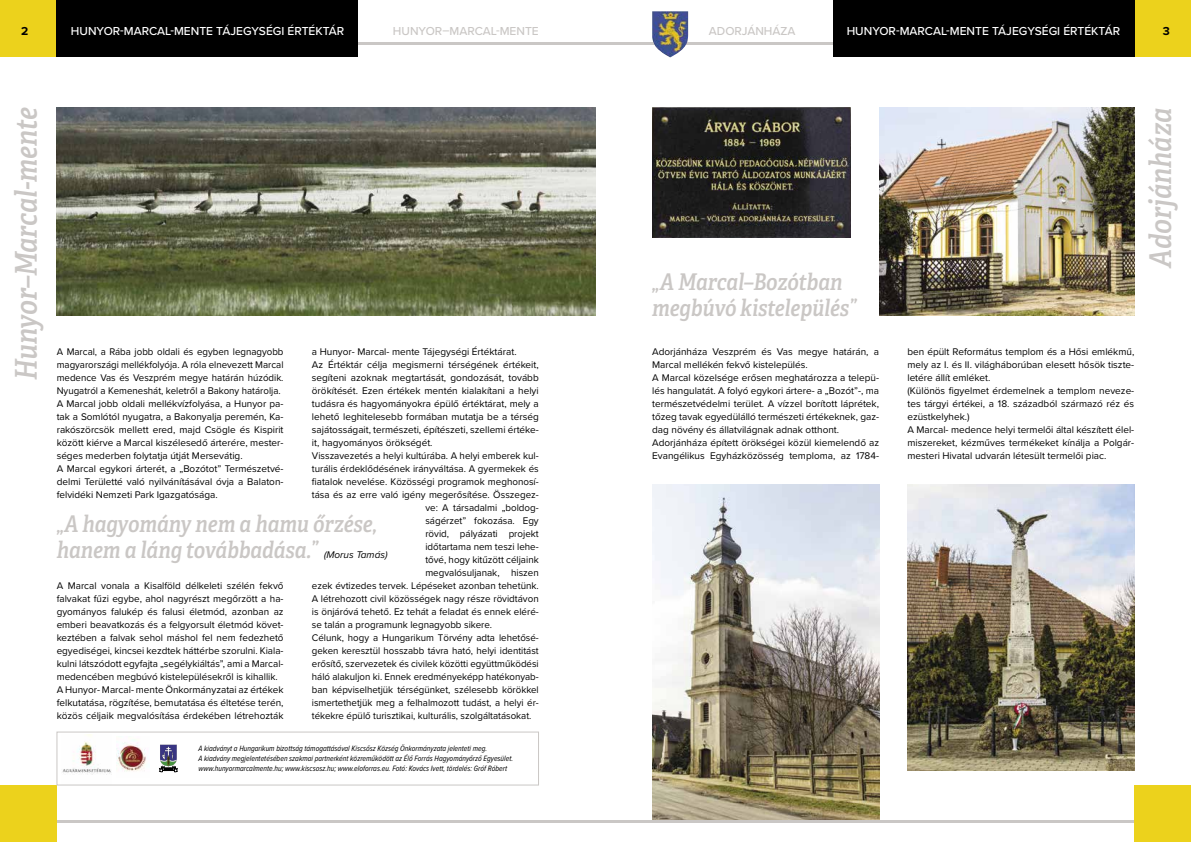
<style>
.page{position:relative;width:1191px;height:842px;background:#fff}
.page>*{position:absolute;margin:0;border:0;box-sizing:border-box;transform-origin:0 0}
.t1{font:italic 30px "Adelle Condensed Sb";color:#cac7c5}
.t2{font:italic 23px/26px "Adelle Condensed Sb";color:#cac7c5}
.t3{font:500 12px "Proxima Nova";color:#fff}
.t4{font:500 12px "Proxima Nova";color:#cac7c5}
.t5{font:700 12px "Proxima Nova";color:#000}
.t6{font:10px/13px "Proxima Nova";color:#000}
.t7{font:italic 10px "Proxima Nova";color:#000}
.t8{font:italic 8px/10px "Proxima Nova Cond";color:#000}
</style>
<div class="page">
<div style="left:1134px;top:785px;width:57px;height:57px;background:#ecd21c"></div>
<div style="left:1134px;top:0;width:57px;height:57px;background:#ecd21c"></div>
<div style="left:0;top:785px;width:57px;height:57px;background:#ecd21c"></div>
<div style="left:0;top:0;width:57px;height:57px;background:#ecd21c"></div>
<div style="left:57px;top:0;width:301px;height:57px;background:#000"></div>
<hr style="left:358px;top:43px;width:237px;height:2px;background:#cac7c5">
<hr style="left:57px;top:820px;width:538px;height:3px;background:#cac7c5">
<hr style="left:595px;top:820px;width:539px;height:3px;background:#cac7c5">
<hr style="left:595px;top:43px;width:238px;height:2px;background:#cac7c5">
<div style="left:833px;top:0;width:301px;height:57px;background:#000"></div>
<div style="left:57px;top:732px;width:482px;height:53px;border:1px solid #cac7c5"></div>
<img style="left:652px;top:485px;width:227px;height:335px">
<img style="left:879px;top:108px;width:255px;height:208px">
<img style="left:907px;top:485px;width:227px;height:286px">
<img style="left:652px;top:108px;width:198px;height:129px">
<img style="left:57px;top:108px;width:538px;height:208px">
<svg style="left:159px;top:745px;width:18px;height:27px"></svg>
<img style="left:116px;top:740px;width:30px;height:32px">
<img style="left:652px;top:11px;width:36px;height:46px">
<img style="left:61px;top:734px;width:50px;height:50px">
<p class="t5" style="left:21px;top:22px;width:9px">2</p>
<p class="t3" style="left:71px;top:22px;width:275px">HUNYOR-MARCAL-MENTE TÁJEGYSÉGI ÉRTÉKTÁR</p>
<p class="t4" style="left:393px;top:22px;width:147px">HUNYOR–MARCAL-MENTE</p>
<p class="t3" style="left:846px;top:22px;width:275px">HUNYOR-MARCAL-MENTE TÁJEGYSÉGI ÉRTÉKTÁR</p>
<p class="t5" style="left:1162px;top:22px;width:9px">3</p>
<p class="t4" style="left:709px;top:22px;width:88px">ADORJÁNHÁZA</p>
<h1 class="t1" style="left:4px;top:380px;width:273px;rotate:-90deg">Hunyor–Marcal-mente</h1>
<h1 class="t1" style="left:1138px;top:268px;width:161px;rotate:-90deg">Adorjánháza</h1>
<h2 class="t2" style="left:652px;top:268px;width:206px">„A Marcal–Bozótban megbúvó kistelepülés”</h2>
<p class="t6" style="left:652px;top:344px;width:228px">Adorjánháza Veszprém és Vas megye határán, a Marcal mellékén fekvő kistelepülés.<br>A Marcal közelsége erősen meghatározza a telepü&shy;lés hangulatát. A folyó egykori ártere- a „Bozót”-, ma természetvédelmi terület. A vízzel borított láprétek, tőzeg tavak egyedülálló természeti értékeknek, gaz&shy;dag növény és állatvilágnak adnak otthont.<br>Adorjánháza épített örökségei közül kiemelendő az Evangélikus Egyházközösség temploma, az 1784-</p>
<p class="t6" style="left:312px;top:344px;width:206px">a Hunyor- Marcal- mente Tájegységi Értéktárat.</p>
<p class="t6" style="left:312px;top:357px;width:228px">Az Értéktár célja megismerni térségének értékeit,</p>
<p class="t6" style="left:312px;top:370px;width:228px">segíteni azoknak megtartását, gondozását, tovább</p>
<p class="t6" style="left:312px;top:383px;width:228px">örökítését. Ezen értékek mentén kialakítani a helyi</p>
<p class="t6" style="left:312px;top:396px;width:228px">tudásra és hagyományokra épülő értéktárat, mely a</p>
<p class="t6" style="left:312px;top:409px;width:228px">lehető leghitelesebb formában mutatja be a térség</p>
<p class="t6" style="left:312px;top:422px;width:228px">sajátosságait, természeti, építészeti, szellemi értéke-</p>
<p class="t6" style="left:312px;top:435px;width:122px">it, hagyományos örökségét.</p>
<p class="t6" style="left:312px;top:448px;width:228px">Visszavezetés a helyi kultúrába. A helyi emberek kul-</p>
<p class="t6" style="left:312px;top:461px;width:228px">turális érdeklődésének irányváltása. A gyermekek és</p>
<p class="t6" style="left:312px;top:474px;width:228px">fiatalok nevelése. Közösségi programok meghonosí-</p>
<p class="t6" style="left:312px;top:487px;width:228px">tása és az erre való igény megerősítése. Összegez-</p>
<p class="t6" style="left:425px;top:500px;width:115px">ve: A társadalmi „boldog-</p>
<p class="t6" style="left:425px;top:513px;width:115px">ságérzet” fokozása. Egy</p>
<p class="t6" style="left:425px;top:526px;width:115px">rövid, pályázati projekt</p>
<p class="t6" style="left:425px;top:539px;width:115px">időtartama nem teszi lehe-</p>
<p class="t6" style="left:425px;top:552px;width:115px">tővé, hogy kitűzött céljaink</p>
<p class="t6" style="left:425px;top:565px;width:115px">megvalósuljanak, hiszen</p>
<p class="t6" style="left:312px;top:578px;width:228px">ezek évtizedes tervek. Lépéseket azonban tehetünk.</p>
<p class="t6" style="left:312px;top:591px;width:228px">A létrehozott civil közösségek nagy része rövidtávon</p>
<p class="t6" style="left:312px;top:604px;width:228px">is önjáróvá tehető. Ez tehát a feladat és ennek eléré-</p>
<p class="t6" style="left:312px;top:617px;width:182px">se talán a programunk legnagyobb sikere.</p>
<p class="t6" style="left:312px;top:630px;width:228px">Célunk, hogy a Hungarikum Törvény adta lehetősé-</p>
<p class="t6" style="left:312px;top:643px;width:228px">geken keresztül hosszabb távra ható, helyi identitást</p>
<p class="t6" style="left:312px;top:656px;width:228px">erősítő, szervezetek és civilek közötti együttműködési</p>
<p class="t6" style="left:312px;top:669px;width:228px">háló alakuljon ki. Ennek eredményeképp hatékonyab-</p>
<p class="t6" style="left:312px;top:682px;width:228px">ban képviselhetjük térségünket, szélesebb körökkel</p>
<p class="t6" style="left:312px;top:695px;width:228px">ismertethetjük meg a felhalmozott tudást, a helyi ér-</p>
<p class="t6" style="left:312px;top:708px;width:221px">tékekre épülő turisztikai, kulturális, szolgáltatásokat.</p>
<p class="t6" style="left:57px;top:344px;width:228px">A Marcal, a Rába jobb oldali és egyben legnagyobb magyarországi mellékfolyója. A róla elnevezett Marcal medence Vas és Veszprém megye határán húzódik.<br>Nyugatról a Kemeneshát, keletről a Bakony határolja.<br>A Marcal jobb oldali mellékvízfolyása, a Hunyor pa&shy;tak a Somlótól nyugatra, a Bakonyalja peremén, Ka&shy;rakószörcsök mellett ered, majd Csögle és Kispirit között kiérve a Marcal kiszélesedő árterére, mester&shy;séges mederben folytatja útját Mersevátig.<br>A Marcal egykori árterét, a „Bozótot” Természetvé&shy;delmi Területté való nyilvánításával óvja a Balaton&shy;felvidéki Nemzeti Park Igazgatósága.</p>
<p class="t6" style="left:907px;top:344px;width:228px">ben épült Református templom és a Hősi emlékmű, mely az I. és II. világháborúban elesett hősök tiszte&shy;letére állít emléket.<br>(Különös figyelmet érdemelnek a templom neveze&shy;tes tárgyi értékei, a 18. századból származó réz és ezüstkelyhek.)<br>A Marcal- medence helyi termelői által készített élel&shy;miszereket, kézműves termékeket kínálja a Polgár&shy;mesteri Hivatal udvarán létesült termelői piac.</p>
<h2 class="t2" style="left:57px;top:510px;width:322px">„A hagyomány nem a hamu őrzése, hanem a láng továbbadása.”</h2>
<p class="t7" style="left:324px;top:548px;width:65px">(Morus Tamás)</p>
<p class="t6" style="left:57px;top:578px;width:228px">A Marcal vonala a Kisalföld délkeleti szélén fekvő falvakat fűzi egybe, ahol nagyrészt megőrzött a ha&shy;gyományos falukép és falusi életmód, azonban az emberi beavatkozás és a felgyorsult életmód követ&shy;keztében a falvak sehol máshol fel nem fedezhető egyediségei, kincsei kezdtek háttérbe szorulni. Kiala&shy;kulni látszódott egyfajta „segélykiáltás”, ami a Marcal&shy;medencében megbúvó kistelepülésekről is kihallik.<br>A Hunyor- Marcal- mente Önkormányzatai az értékek felkutatása, rögzítése, bemutatása és éltetése terén, közös céljaik megvalósítása érdekében létrehozták</p>
<p class="t8" style="left:198px;top:743px;width:316px">A kiadványt a Hungarikum bizottság támogattásával Kiscsősz Község Önkormányzata jelenteti meg.<br>A kiadvány megjelentetésében szakmai partnerként közreműködött az Élő Forrás Hagyományőrző Egyesület. www.hunyormarcalmente.hu; www.kiscsosz.hu; www.eloforras.eu. Fotó: Kovács Ivett, tördelés: Gróf Róbert</p>
</div>
